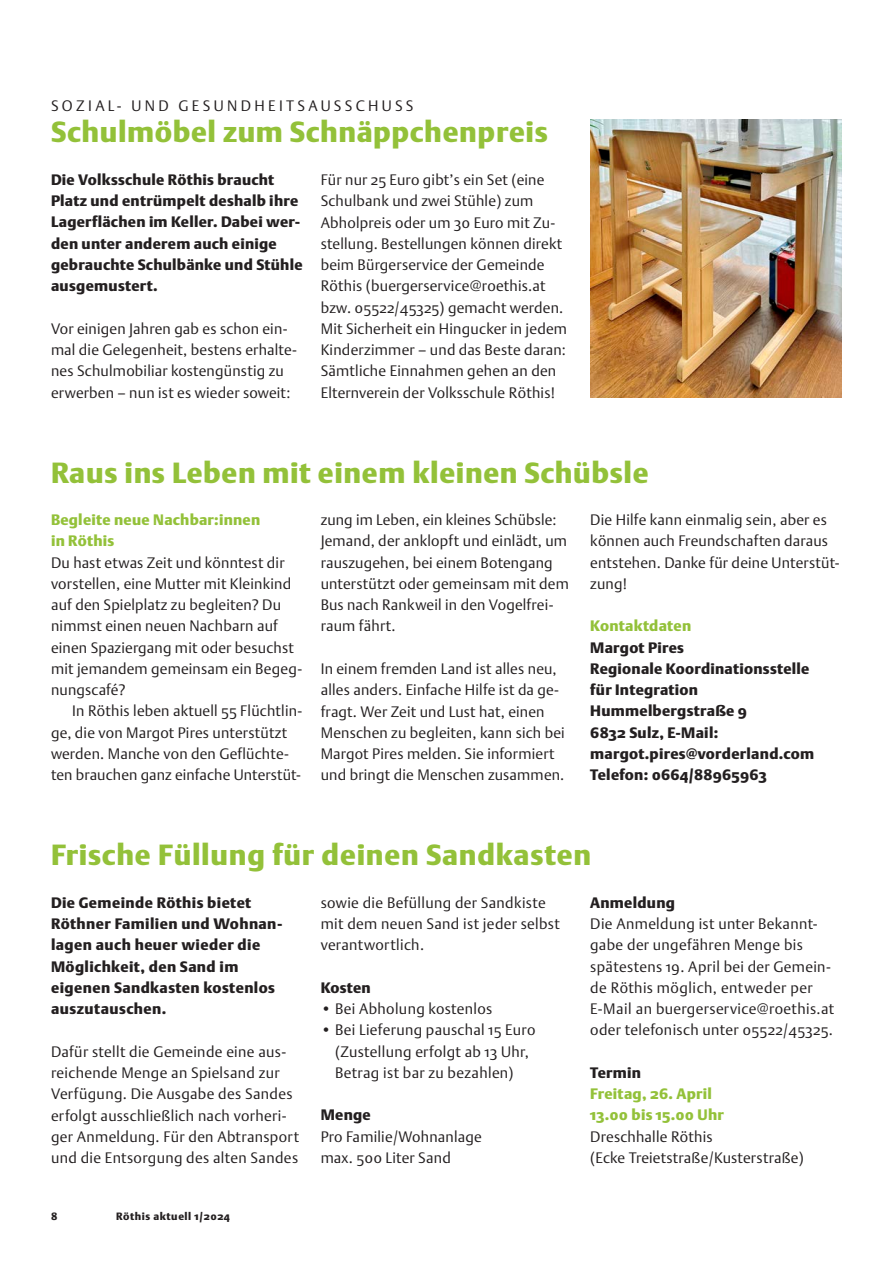
<style>
.page{position:relative;width:893px;height:1263px;background:#fff}
.page>*{position:absolute;margin:0;border:0;box-sizing:border-box;transform-origin:0 0}
.t1{font:900 28.8px "DTL Argo ST";letter-spacing:.02em;color:#93c139}
.t2{font:300 15px/21.3px "DTL Argo ST";letter-spacing:.015em;color:#231f20}
.t3{font:900 15px/21.3px "DTL Argo ST";letter-spacing:.02em;color:#231f20}
.t4{font:900 15px/21.3px "DTL Argo ST";letter-spacing:.015em;color:#93c139}
.t5{font:300 15px/21.3px "DTL Argo T";letter-spacing:.015em;color:#231f20}
.t6{font:300 15px "DTL Argo ST";letter-spacing:.225em;color:#231f20}
.t7{font:900 10.5px "DTL Argo ST";letter-spacing:.05em;color:#231f20}
</style>
<div class="page">
<img style="left:590px;top:120px;width:252px;height:278px">
<p class="t6" style="left:51px;top:96px;width:364px">SOZIAL- UND GESUNDHEITSAUSSCHUSS</p>
<h1 class="t1" style="left:51px;top:115px;width:498px">Schulmöbel zum Schnäppchenpreis</h1>
<p class="t2" style="left:321px;top:169px;width:248px">Für nur 25 Euro gibt’s ein Set (eine Schulbank und zwei Stühle) zum Abholpreis oder um 30 Euro mit Zu&shy;stellung. Bestellungen können direkt beim Bürgerservice der Gemeinde Röthis (buergerservice@roethis.at bzw. 05522/45325) gemacht werden.<br>Mit Sicherheit ein Hingucker in jedem Kinderzimmer – und das Beste daran:<br>Sämtliche Einnahmen gehen an den Elternverein der Volksschule Röthis!</p>
<p class="t3" style="left:51px;top:169px;width:253px">Die Volksschule Röthis braucht<br>Platz und entrümpelt deshalb ihre<br>Lagerflächen im Keller. Dabei wer&shy;den unter anderem auch einige gebrauchte Schulbänke und Stühle ausgemustert.</p>
<p class="t2" style="left:51px;top:318px;width:247px">Vor einigen Jahren gab es schon ein&shy;mal die Gelegenheit, bestens erhalte&shy;nes Schulmobiliar kostengünstig zu erwerben – nun ist es wieder soweit:</p>
<h1 class="t1" style="left:51px;top:455px;width:599px">Raus ins Leben mit einem kleinen Schübsle</h1>
<p class="t2" style="left:321px;top:509px;width:250px">zung im Leben, ein kleines Schübsle:<br>Jemand, der anklopft und einlädt, um rauszugehen, bei einem Botengang unterstützt oder gemeinsam mit dem<br>Bus nach Rankweil in den Vogelfrei&shy;raum fährt.</p>
<p class="t2" style="left:321px;top:658px;width:246px">In einem fremden Land ist alles neu, alles anders. Einfache Hilfe ist da ge&shy;fragt. Wer Zeit und Lust hat, einen Menschen zu begleiten, kann sich bei Margot Pires melden. Sie informiert und bringt die Menschen zusammen.</p>
<p class="t4" style="left:51px;top:509px;width:211px">Begleite neue Nachbar:innen in Röthis</p>
<p class="t2" style="left:51px;top:551px;width:253px">Du hast etwas Zeit und könntest dir vorstellen, eine Mutter mit Kleinkind auf den Spielplatz zu begleiten? Du nimmst einen neuen Nachbarn auf einen Spaziergang mit oder besuchst mit jemandem gemeinsam ein Begeg&shy;nungscafé?</p>
<p class="t2" style="left:51px;top:700px;width:253px;text-indent:21px">In Röthis leben aktuell 55 Flüchtlin&shy;ge, die von Margot Pires unterstützt werden. Manche von den Geflüchte&shy;ten brauchen ganz einfache Unterstüt-</p>
<p class="t2" style="left:590px;top:509px;width:251px">Die Hilfe kann einmalig sein, aber es können auch Freundschaften daraus entstehen. Danke für deine Unterstüt&shy;zung!</p>
<p class="t4" style="left:590px;top:615px;width:102px">Kontaktdaten</p>
<p class="t3" style="left:590px;top:637px;width:225px">Margot Pires<br>Regionale Koordinationsstelle für Integration<br>Hummelbergstraße 9<br>6832 Sulz, E-Mail: margot.pires@vorderland.com<br>Telefon: 0664/88965963</p>
<h1 class="t1" style="left:51px;top:838px;width:542px">Frische Füllung für deinen Sandkasten</h1>
<p class="t3" style="left:51px;top:892px;width:232px">Die Gemeinde Röthis bietet<br>Röthner Familien und Wohnan&shy;lagen auch heuer wieder die<br>Möglichkeit, den Sand im eigenen Sandkasten kostenlos auszutauschen.</p>
<p class="t2" style="left:51px;top:1041px;width:250px">Dafür stellt die Gemeinde eine aus&shy;reichende Menge an Spielsand zur Verfügung. Die Ausgabe des Sandes erfolgt ausschließlich nach vorheri&shy;ger Anmeldung. Für den Abtransport und die Entsorgung des alten Sandes</p>
<p class="t3" style="left:590px;top:892px;width:86px">Anmeldung</p>
<p class="t2" style="left:590px;top:913px;width:245px">Die Anmeldung ist unter Bekannt&shy;gabe der ungefähren Menge bis spätestens 19. April bei der Gemein&shy;de Röthis möglich, entweder per E-Mail an buergerservice@roethis.at oder telefonisch unter 05522/45325.</p>
<p class="t3" style="left:590px;top:1062px;width:52px">Termin</p>
<p class="t4" style="left:590px;top:1083px;width:135px">Freitag, 26. April<br>13.00 bis 15.00 Uhr</p>
<p class="t5" style="left:590px;top:1125px;width:215px">Dreschhalle Röthis<br>(Ecke Treietstraße/Kusterstraße)</p>
<p class="t2" style="left:321px;top:892px;width:241px">sowie die Befüllung der Sandkiste mit dem neuen Sand ist jeder selbst verantwortlich.</p>
<p class="t3" style="left:321px;top:977px;width:52px">Kosten</p>
<p class="t2" style="left:321px;top:998px;width:173px">• Bei Abholung kostenlos</p>
<p class="t2" style="left:321px;top:1019px;width:216px;text-align:center">• Bei Lieferung pauschal 15 Euro (Zustellung erfolgt ab 13 Uhr,<br>Betrag ist bar zu bezahlen)</p>
<p class="t3" style="left:321px;top:1104px;width:52px">Menge</p>
<p class="t2" style="left:321px;top:1125px;width:163px">Pro Familie/Wohnanlage max. 500 Liter Sand</p>
<p class="t7" style="left:51px;top:1210px;width:8px">8</p>
<p class="t7" style="left:116px;top:1210px;width:115px">Röthis aktuell 1/2024</p>
</div>
